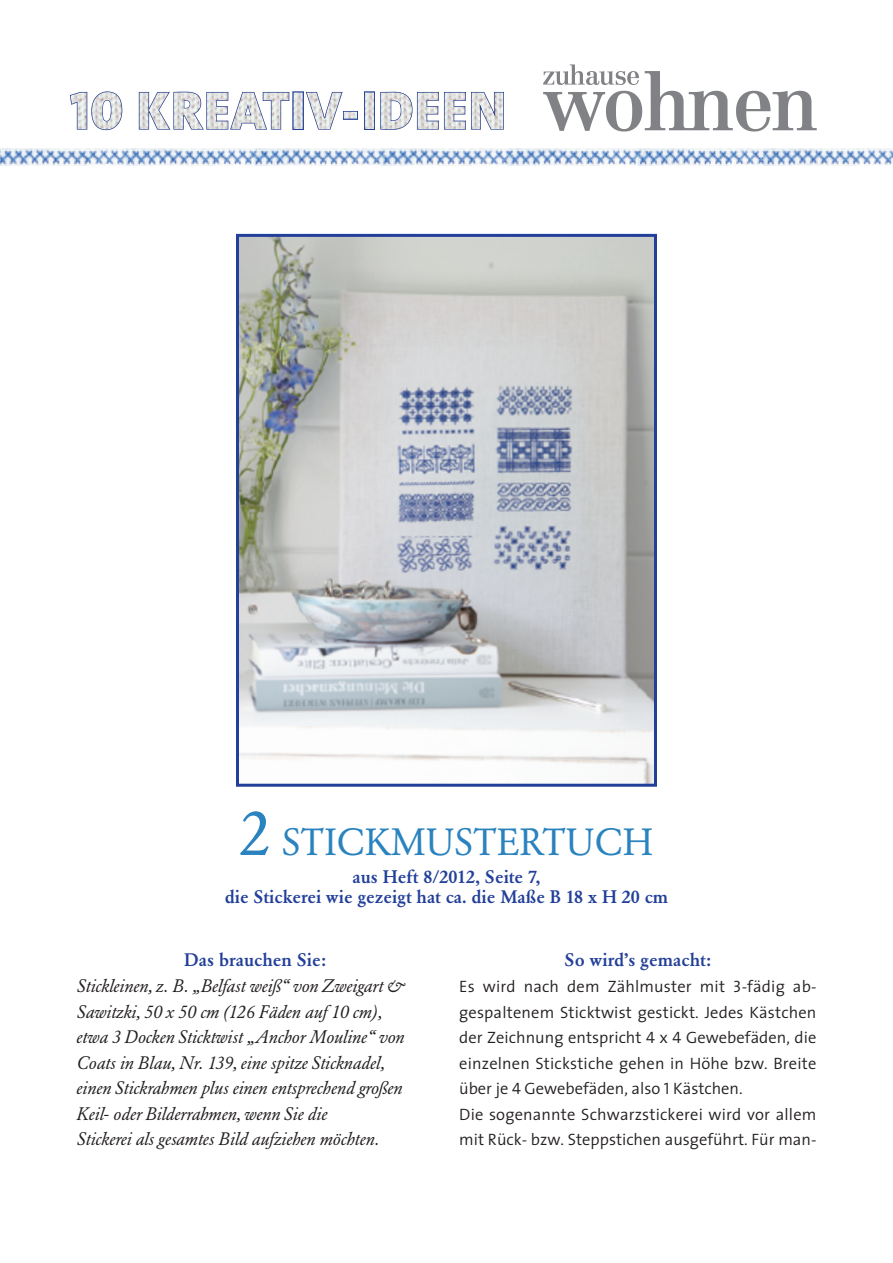
<style>
.page{position:relative;width:893px;height:1263px;background:#fff}
.page>*{position:absolute;margin:0;border:0;box-sizing:border-box;transform-origin:0 0}
.t1{font:37.5px "Garamond Berth BQ";color:#2a83be}
.t2{font:italic 18px/25.5px "Garamond Berth BQ";color:#231f20}
.t3{font:500 18px/19.5px "Garamond Berth BQ";color:#223f99;text-align:center}
.t4{font:16.5px/25.5px "The Sans Semi Light ZHW1";letter-spacing:.01em;color:#231f20}
.s1{font-size:63px}
</style>
<div class="page">
<img style="left:543px;top:64px;width:274px;height:68px">
<img style="left:240px;top:238px;width:413px;height:545px">
<div style="left:236px;top:234px;width:421px;height:553px;border:3px solid #223f99"></div>
<img style="left:0;top:149px;width:893px;height:17px">
<svg style="left:70px;top:92px;width:17px;height:38px"></svg>
<img style="left:92px;top:92px;width:30px;height:38px;border-radius:50%">
<div style="left:91px;top:91px;width:31px;height:39px;border:1px solid #223f99;border-radius:50%"></div>
<div style="left:103px;top:101px;width:8px;height:20px;background:#fff;border-radius:50%"></div>
<div style="left:102px;top:100px;width:9px;height:22px;border:1px solid #223f99;border-radius:50%"></div>
<svg style="left:139px;top:92px;width:150px;height:38px"></svg>
<img style="left:295px;top:94px;width:6px;height:34px">
<svg style="left:306px;top:92px;width:51px;height:38px"></svg>
<div style="left:343px;top:111px;width:15px;height:8px;border:1px solid #223f99"></div>
<img style="left:366px;top:94px;width:7px;height:34px">
<div style="left:364px;top:92px;width:11px;height:38px;border:1px solid #223f99"></div>
<svg style="left:380px;top:92px;width:124px;height:38px"></svg>
<h1 class="t1" style="left:240px;top:827px;width:415px"><span class="s1">2</span> STICKMUSTERTUCH</h1>
<p class="t3" style="left:225px;top:869px;width:445px">aus Heft 8/2012, Seite 7,<br>die Stickerei wie gezeigt hat ca. die Maße B 18 x H 20 cm</p>
<p class="t3" style="left:184px;top:952px;width:143px">Das brauchen Sie:</p>
<p class="t2" style="left:77px;top:975px;width:331px">Stickleinen, z. B. „Belfast weiß“ von Zweigart &amp; Sawitzki, 50 x 50 cm (126 Fäden auf 10 cm), etwa 3 Docken Sticktwist „Anchor Mouline“ von Coats in Blau, Nr. 139, eine spitze Sticknadel, einen Stickrahmen plus einen entsprechend großen Keil- oder Bilderrahmen, wenn Sie die<br>Stickerei als gesamtes Bild aufziehen möchten.</p>
<p class="t3" style="left:565px;top:952px;width:148px">So wird’s gemacht:</p>
<p class="t4" style="left:459px;top:975px;width:359px">Es wird nach dem Zählmuster mit 3-fädig ab&shy;gespaltenem Sticktwist gestickt. Jedes Kästchen der Zeichnung entspricht 4 x 4 Gewebefäden, die einzelnen Stickstiche gehen in Höhe bzw. Breite über je 4 Gewebefäden, also 1 Kästchen.<br>Die sogenannte Schwarzstickerei wird vor allem mit Rück- bzw. Steppstichen ausgeführt. Für man-</p>
</div>
